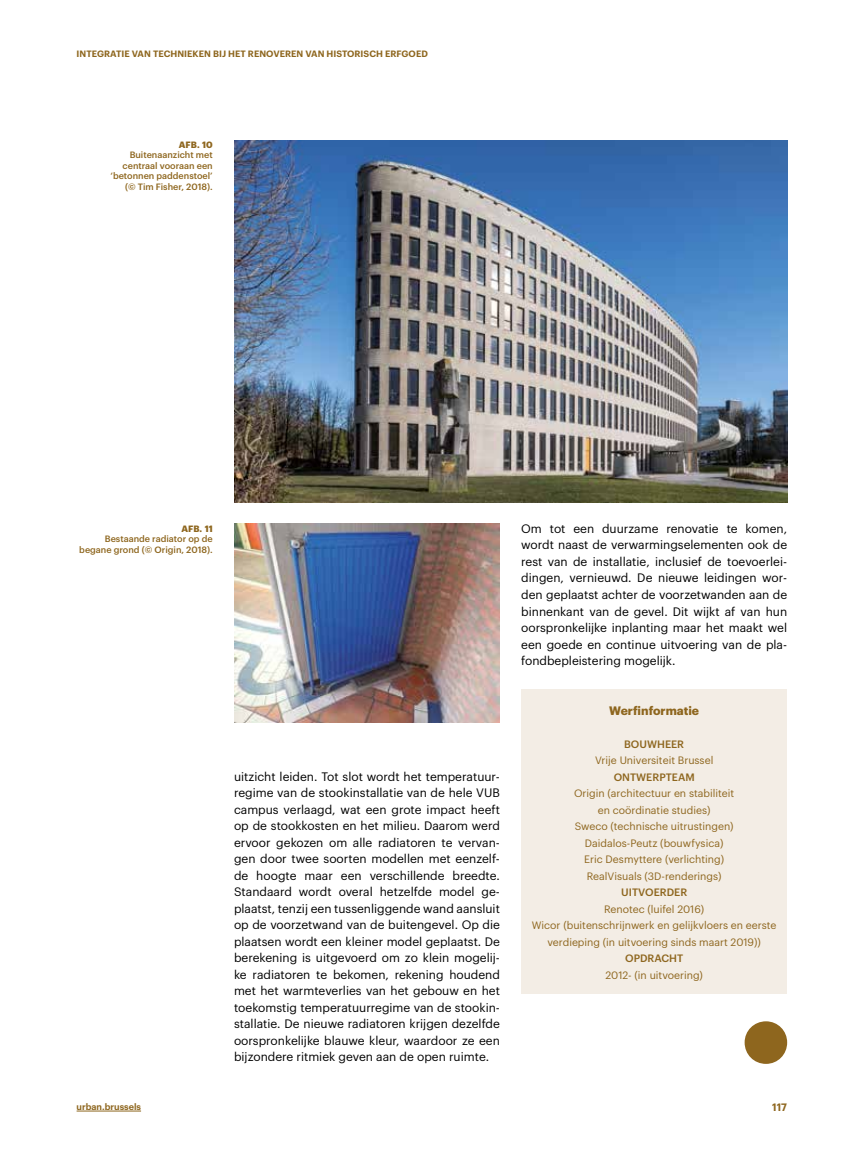
<style>
.page{position:relative;width:851px;height:1149px;background:#fff}
.page>*{position:absolute;margin:0;border:0;box-sizing:border-box;transform-origin:0 0}
.t1{font:12px/16.5px "Graphik";color:#000;text-align:justify}
.t2{font:700 12px "Graphik";color:#8e661e}
.t3{font:10.5px/16.5px "Graphik";color:#8e661e;text-align:center}
.t4{font:500 10.5px "Graphik";color:#8e661e}
.t5{font:600 10.5px "Graphik";color:#8e661e}
.t6{font:500 9px/10.5px "Graphik";color:#8e661e;text-align:right}
.t7{font:600 9px "Graphik";letter-spacing:.005em;color:#8e661e}
.t8{font:700 9px "Graphik";letter-spacing:.005em;color:#8e661e}
</style>
<div class="page">
<div style="left:521px;top:689px;width:266px;height:304px;background:#f3ede5"></div>
<img style="left:234px;top:140px;width:553px;height:362px">
<img style="left:234px;top:523px;width:266px;height:199px">
<div style="left:744px;top:1020px;width:43px;height:43px;background:#8e661e;border-radius:50%"></div>
<hr style="left:77px;top:1110px;width:64px;height:1px;background:#8e661e">
<p class="t7" style="left:77px;top:47px;width:353px">INTEGRATIE VAN TECHNIEKEN BIJ HET RENOVEREN VAN HISTORISCH ERFGOED</p>
<p class="t8" style="left:179px;top:138px;width:35px">AFB. 10</p>
<p class="t6" style="left:110px;top:149px;width:104px">Buitenaanzicht met centraal vooraan een ‘betonnen paddenstoel’ (© Tim Fisher, 2018).</p>
<p class="t8" style="left:181px;top:521px;width:33px">AFB. 11</p>
<p class="t6" style="left:79px;top:533px;width:135px">Bestaande radiator op de begane grond (© Origin, 2018).</p>
<p class="t1" style="left:234px;top:766px;width:267px">uitzicht leiden. Tot slot wordt het temperatuur&shy;regime van de stookinstallatie van de hele VUB campus verlaagd, wat een grote impact heeft op de stookkosten en het milieu. Daarom werd ervoor gekozen om alle radiatoren te vervan&shy;gen door twee soorten modellen met eenzelf&shy;de hoogte maar een verschillende breedte.<br>Standaard wordt overal hetzelfde model ge&shy;plaatst, tenzij een tussenliggende wand aansluit op de voorzetwand van de buitengevel. Op die plaatsen wordt een kleiner model geplaatst. De berekening is uitgevoerd om zo klein mogelij&shy;ke radiatoren te bekomen, rekening houdend met het warmteverlies van het gebouw en het toekomstig temperatuurregime van de stookin&shy;stallatie. De nieuwe radiatoren krijgen dezelfde oorspronkelijke blauwe kleur, waardoor ze een bijzondere ritmiek geven aan de open ruimte.</p>
<p class="t1" style="left:521px;top:519px;width:267px">Om tot een duurzame renovatie te komen, wordt naast de verwarmingselementen ook de rest van de installatie, inclusief de toevoerlei&shy;dingen, vernieuwd. De nieuwe leidingen wor&shy;den geplaatst achter de voorzetwanden aan de binnenkant van de gevel. Dit wijkt af van hun oorspronkelijke inplanting maar het maakt wel een goede en continue uitvoering van de pla&shy;fondbepleistering mogelijk.</p>
<p class="t2" style="left:609px;top:700px;width:91px">Werfinformatie</p>
<p class="t4" style="left:624px;top:735px;width:61px">BOUWHEER</p>
<p class="t3" style="left:595px;top:751px;width:120px">Vrije Universiteit Brussel</p>
<p class="t4" style="left:613px;top:768px;width:83px">ONTWERPTEAM</p>
<p class="t3" style="left:574px;top:784px;width:162px">Origin (architectuur en stabiliteit en coördinatie studies)<br>Sweco (technische uitrustingen)<br>Daidalos-Peutz (bouwfysica)<br>Eric Desmyttere (verlichting)<br>RealVisuals (3D-renderings)</p>
<p class="t4" style="left:621px;top:884px;width:67px">UITVOERDER</p>
<p class="t3" style="left:532px;top:899px;width:246px">Renotec (luifel 2016)<br>Wicor (buitenschrijnwerk en gelijkvloers en eerste verdieping (in uitvoering sinds maart 2019))</p>
<p class="t4" style="left:625px;top:950px;width:60px">OPDRACHT</p>
<p class="t3" style="left:605px;top:965px;width:99px">2012- (in uitvoering)</p>
<p class="t7" style="left:77px;top:1099px;width:66px">urban.brussels</p>
<p class="t5" style="left:772px;top:1098px;width:16px">117</p>
</div>
